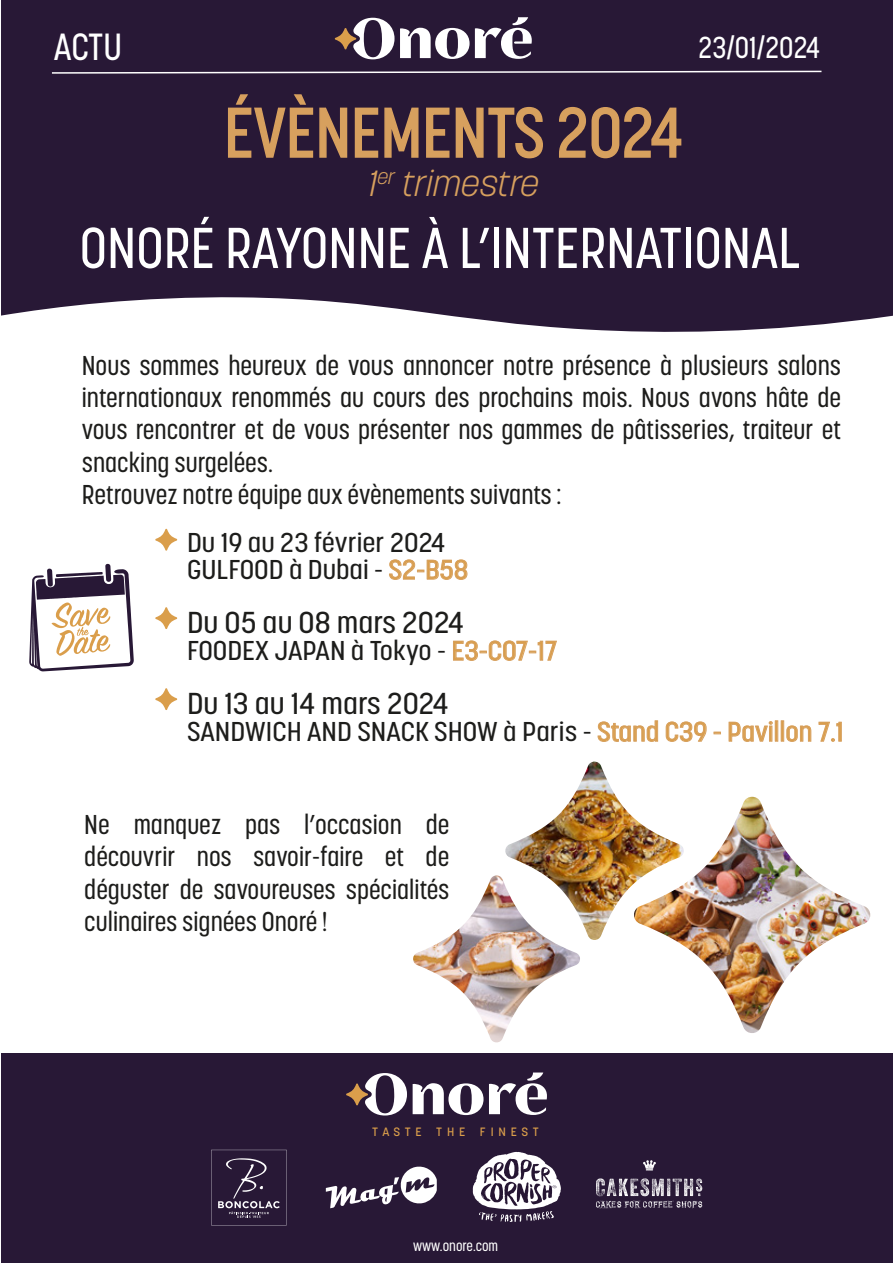
<style>
.page{position:relative;width:893px;height:1263px;background:#fff}
.page>*{position:absolute;margin:0;border:0;box-sizing:border-box;transform-origin:0 0}
.t1{font:500 69px "Korolev Condensed";color:#d7a05e}
.t2{font:500 57px "Korolev Condensed";color:#fff}
.t3{font:500 37.5px "Korolev Condensed";color:#fff}
.t4{font:italic 300 36px "Korolev";color:#d7a05e}
.t5{font:500 30px "Korolev Condensed";color:#1d1d1b;scale:1.12 1}
.t6{font:500 30px "Korolev Condensed";color:#fff}
.t7{font:500 27px/32.4px "Korolev Condensed";color:#1d1d1b}
.t8{font:500 27px/27px "Korolev Condensed";color:#1d1d1b;scale:1.12 1}
.t9{font:500 15px "Korolev Condensed";color:#fff}
.t10{font:500 12px "Korolev";letter-spacing:.4em;color:#da9e4b}
.s1{color:#da9e4b}
</style>
<div class="page">
<div style="left:1px;top:1053px;width:892px;height:210px;background:#281836"></div>
<svg style="left:326px;top:1166px;width:111px;height:42px"></svg>
<svg style="left:211px;top:1150px;width:76px;height:75px"></svg>
<img style="left:674px;top:797px;width:197px;height:236px">
<div style="left:1px;top:0;width:892px;height:332px;background:#281836"></div>
<svg style="left:50px;top:70px;width:773px;height:4px"></svg>
<svg style="left:227px;top:93px;width:121px;height:66px;background:#462f3c"></svg>
<svg style="left:354px;top:107px;width:65px;height:51px;background:#50373f"></svg>
<svg style="left:425px;top:106px;width:119px;height:53px;background:#4a323d"></svg>
<svg style="left:558px;top:106px;width:124px;height:53px;background:#49313d"></svg>
<svg style="left:335px;top:18px;width:59px;height:41px"></svg>
<svg style="left:400px;top:17px;width:132px;height:42px"></svg>
<svg style="left:413px;top:1083px;width:70px;height:32px"></svg>
<svg style="left:346px;top:1073px;width:61px;height:42px"></svg>
<svg style="left:489px;top:1072px;width:58px;height:43px"></svg>
<img style="left:505px;top:761px;width:180px;height:179px">
<img style="left:413px;top:875px;width:167px;height:168px">
<svg style="left:155px;top:529px;width:22px;height:22px"></svg>
<svg style="left:155px;top:607px;width:22px;height:22px"></svg>
<svg style="left:155px;top:688px;width:22px;height:22px"></svg>
<svg style="left:29px;top:564px;width:105px;height:107px"></svg>
<svg style="left:473px;top:1152px;width:88px;height:70px"></svg>
<svg style="left:643px;top:1160px;width:13px;height:10px"></svg>
<svg style="left:596px;top:1178px;width:106px;height:30px"></svg>
<svg style="left:389px;top:559px;width:79px;height:21px"></svg>
<svg style="left:453px;top:640px;width:104px;height:21px"></svg>
<svg style="left:597px;top:720px;width:61px;height:22px"></svg>
<svg style="left:665px;top:721px;width:42px;height:21px"></svg>
<svg style="left:714px;top:732px;width:7px;height:2px"></svg>
<svg style="left:728px;top:721px;width:45px;height:21px"></svg>
<div style="left:775px;top:720px;width:3px;height:22px;border:1px solid #d7a05e"></div>
<div style="left:781px;top:720px;width:3px;height:22px;border:1px solid #d7a05e"></div>
<svg style="left:786px;top:725px;width:26px;height:17px"></svg>
<svg style="left:818px;top:721px;width:24px;height:21px"></svg>
<h3 class="t3" style="left:54px;top:26px;width:70px">ACTU</h3>
<p class="t6" style="left:698px;top:31px;width:123px">23/01/2024</p>
<h1 class="t1" style="left:224px;top:95px;width:461px">ÉVÈNEMENTS 2024</h1>
<h3 class="t4" style="left:368px;top:163px;width:172px">1<sup>er</sup> trimestre</h3>
<h2 class="t2" style="left:80px;top:217px;width:722px">ONORÉ RAYONNE À L’INTERNATIONAL</h2>
<p class="t7" style="left:82px;top:349px;width:761px">Nous sommes heureux de vous annoncer notre présence à plusieurs salons internationaux renommés au cours des prochains mois. Nous avons hâte de vous rencontrer et de vous présenter nos gammes de pâtisseries, traiteur et snacking surgelées.<br>Retrouvez notre équipe aux évènements suivants :</p>
<p class="t8" style="left:187px;top:529px;width:253px">Du 19 au 23 février 2024<br>GULFOOD à Dubai - <span class="s1">S2-B58</span></p>
<p class="t5" style="left:187px;top:606px;width:249px">Du 05 au 08 mars 2024</p>
<p class="t8" style="left:187px;top:637px;width:332px">FOODEX JAPAN à Tokyo - <span class="s1">E3-C07-17</span></p>
<p class="t5" style="left:187px;top:687px;width:235px">Du 13 au 14 mars 2024</p>
<p class="t8" style="left:187px;top:718px;width:587px">SANDWICH AND SNACK SHOW à Paris - <span class="s1">Stand C39 - Pavillon 7.1</span></p>
<p class="t7" style="left:84px;top:808px;width:367px;text-align:justify">Ne manquez pas l’occasion de découvrir nos savoir-faire et de déguster de savoureuses spécialités culinaires signées Onoré !</p>
<p class="t10" style="left:372px;top:1125px;width:168px">TASTE THE FINEST</p>
<p class="t9" style="left:413px;top:1238px;width:87px">www.onore.com</p>
</div>
